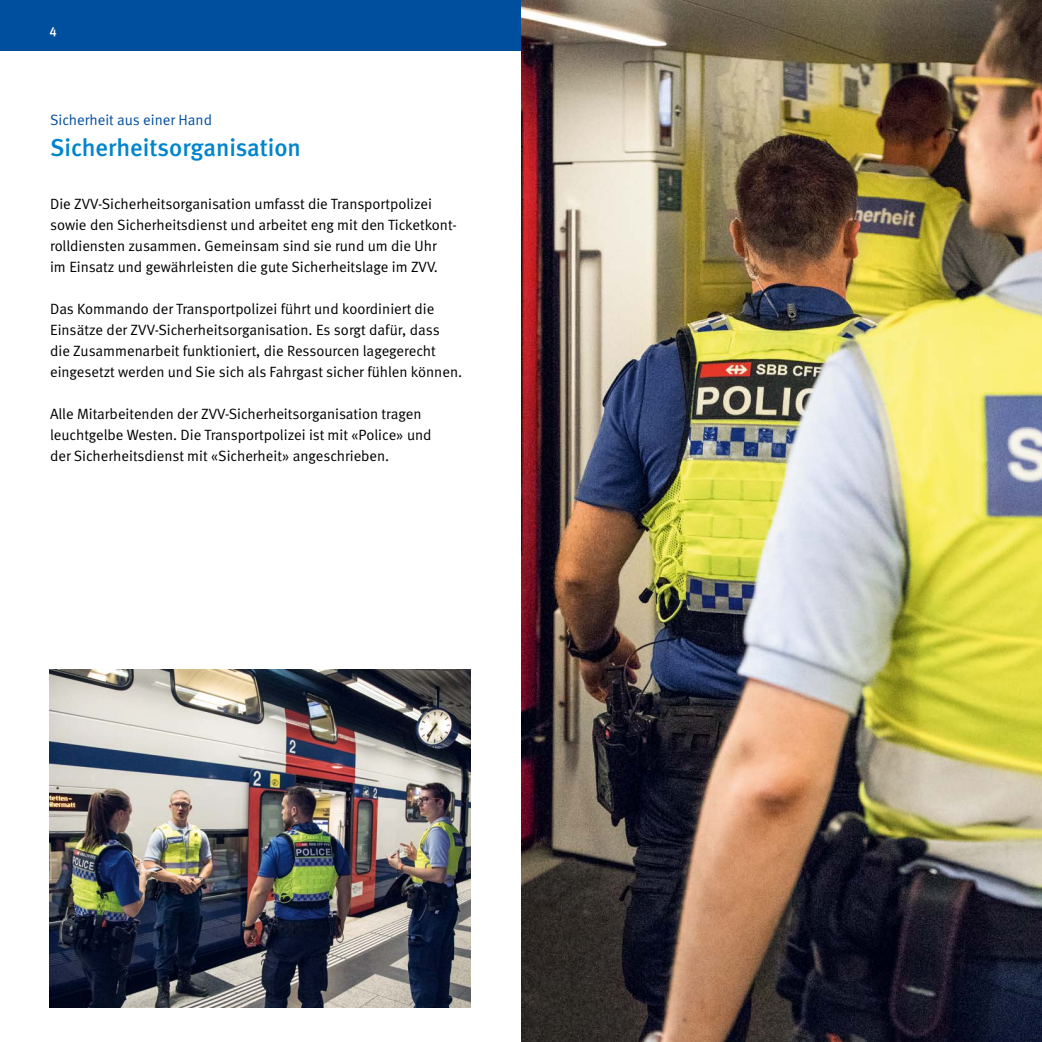
<style>
.page{position:relative;width:1042px;height:1042px;background:#fff}
.page>*{position:absolute;margin:0;border:0;box-sizing:border-box;transform-origin:0 0}
.Titel{font:24.5px "Meta Medium LF";color:#0085cd}
.Lauftext{font:14.88px/21px "Meta Normal LF";color:#000}
.Übertitel{font:14.88px "Meta Normal LF";color:#004e9e}
.t1{font:13.12px "Meta Medium LF";color:#fff}
</style>
<div class="page">
<div style="left:0;top:0;width:521px;height:50px;background:#004e9e"></div>
<img style="left:49px;top:670px;width:422px;height:337px">
<img style="left:521px;top:0;width:521px;height:1042px">
<p class="t1" style="left:50px;top:24px;width:9px">4</p>
<p class="Übertitel" style="left:50px;top:111px;width:163px">Sicherheit aus einer Hand</p>
<p class="Titel" style="left:50px;top:134px;width:252px">Sicherheitsorganisation</p>
<p class="Lauftext" style="left:50px;top:193px;width:408px">Die ZVV-Sicherheitsorganisation umfasst die Transportpolizei sowie den Sicherheitsdienst und arbeitet eng mit den Ticketkont&shy;rolldiensten zusammen. Gemeinsam sind sie rund um die Uhr<br>im Einsatz und gewährleisten die gute Sicherheitslage im ZVV.</p>
<p class="Lauftext" style="left:50px;top:298px;width:414px">Das Kommando der Transportpolizei führt und koordiniert die Einsätze der ZVV-Sicherheitsorganisation. Es sorgt dafür, dass die Zusammenarbeit funktioniert, die Ressourcen lagegerecht eingesetzt werden und Sie sich als Fahrgast sicher fühlen können.</p>
<p class="Lauftext" style="left:50px;top:403px;width:383px">Alle Mitarbeitenden der ZVV-Sicherheitsorganisation tragen leuchtgelbe Westen. Die Transportpolizei ist mit «Police» und der Sicherheitsdienst mit «Sicherheit» angeschrieben.</p>
</div>
